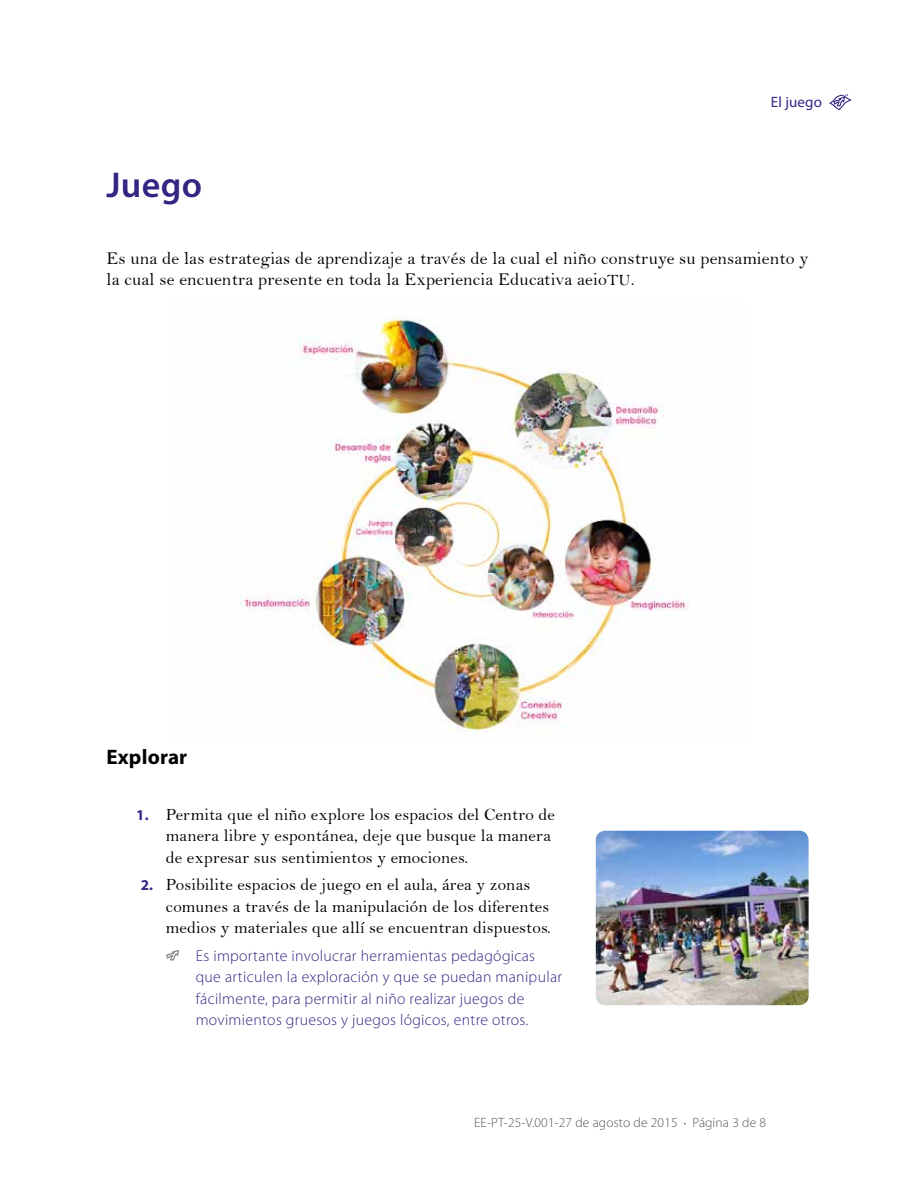
<style>
.page{position:relative;width:915px;height:1191px;background:#fff}
.page>*{position:absolute;margin:0;border:0;box-sizing:border-box;transform-origin:0 0}
.t1{font:600 36px "Myriad Pro";letter-spacing:.01em;color:#312783}
.t2{font:700 21px "Myriad Pro";letter-spacing:.01em;color:#000}
.t3{font:18px/21.6px "Bell";letter-spacing:.01em;color:#000}
.t4{font:17.25px/21.6px "Bell";letter-spacing:.01em;color:#000}
.t5{font:300 15.75px/21.6px "Myriad Pro";letter-spacing:.02em;color:#312783}
.t6{font:15px "Myriad Pro";letter-spacing:.01em;color:#312783}
.t7{font:300 13.5px "Myriad Pro";letter-spacing:.01em;color:#575756}
.s1{font-size:15.75px}
.s2{font-family:"Myriad Pro";font-weight:700;font-size:15px;color:#312783}
.s3{font-size:9px}
</style>
<div class="page">
<svg style="left:829px;top:94px;width:21px;height:16px"></svg>
<svg style="left:166px;top:950px;width:13px;height:10px"></svg>
<img style="left:595px;top:830px;width:213px;height:175px">
<img style="left:240px;top:316px;width:450px;height:416px">
<h1 class="t1" style="left:106px;top:162px;width:97px">Juego</h1>
<p class="t6" style="left:770px;top:93px;width:53px">El juego</p>
<p class="t3" style="left:106px;top:247px;width:703px">Es una de las estrategias de aprendizaje a través de la cual el niño construye su pensamiento y la cual se encuentra presente en toda la Experiencia Educativa aeio<span class="s1">TU</span>.</p>
<p class="t2" style="left:106px;top:743px;width:82px">Explorar</p>
<p class="t4" style="left:166px;top:803px;width:390px;text-indent:-30px"><span class="s2">1.</span> Permita que el niño explore los espacios del Centro de manera libre y espontánea, deje que busque la manera de expresar sus sentimientos y emociones.</p>
<p class="t4" style="left:166px;top:873px;width:386px;text-indent:-25px"><span class="s2">2.</span> Posibilite espacios de juego en el aula, área y zonas comunes a través de la manipulación de los diferentes medios y materiales que allí se encuentran dispuestos.</p>
<p class="t5" style="left:196px;top:944px;width:368px">Es importante involucrar herramientas pedagógicas que articulen la exploración y que se puedan manipular fácilmente, para permitir al niño realizar juegos de movimientos gruesos y juegos lógicos, entre otros.</p>
<p class="t7" style="left:474px;top:1114px;width:293px">EE-PT-25-V.001-27 de agosto de 2015 <span class="s3">•</span> Página 3 de 8</p>
</div>
